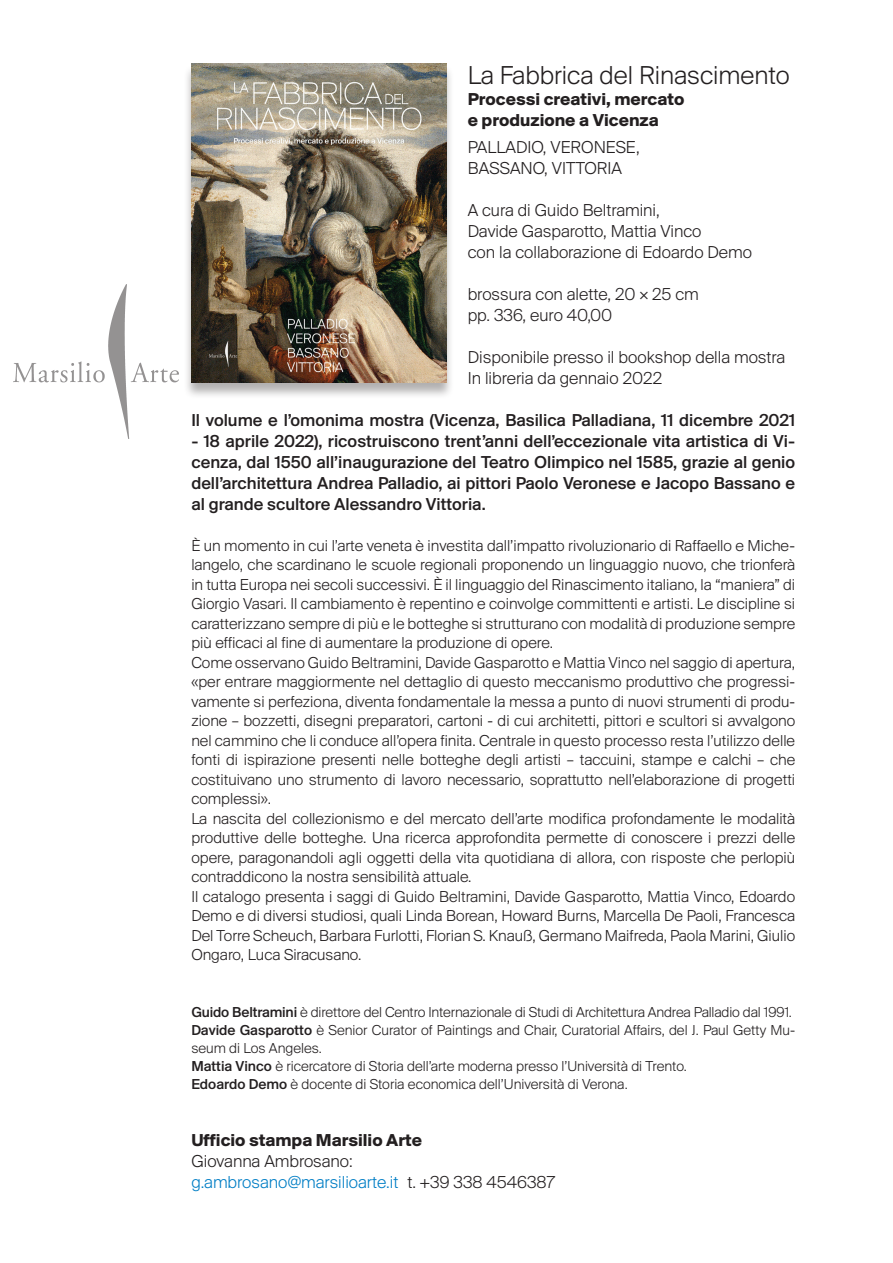
<style>
.page{position:relative;width:893px;height:1263px;background:#fff}
.page>*{position:absolute;margin:0;border:0;box-sizing:border-box;transform-origin:0 0}
.t1{font:300 27px "Suisse BP Intl";color:#231f20}
.t2{font:500 18px/21px "Suisse BP Intl";color:#231f20;text-align:justify}
.t3{font:300 18px "Suisse BP Intl";color:#231f20}
.t4{font:700 18px "Suisse BP Intl";color:#231f20}
.t5{font:300 18px "Suisse BP Intl";color:#007ec5}
.t6{font:300 16.5px/19.5px "Suisse BP Intl";color:#231f20;text-align:justify}
.t7{font:300 15px/18px "Suisse BP Intl";color:#231f20}
.s1{font-weight:500}
.s2{color:#231f20}
</style>
<div class="page">
<div style="left:183px;top:64px;width:272px;height:335px;background:#231f20;opacity:.35"></div>
<img style="left:191px;top:64px;width:255px;height:319px">
<img style="left:13px;top:285px;width:165px;height:153px">
<p class="t1" style="left:468px;top:59px;width:324px">La Fabbrica del Rinascimento</p>
<p class="t4" style="left:468px;top:88px;width:218px">Processi creativi, mercato</p>
<p class="t4" style="left:468px;top:109px;width:192px">e produzione a Vicenza</p>
<p class="t3" style="left:468px;top:136px;width:173px">PALLADIO, VERONESE,</p>
<p class="t3" style="left:468px;top:157px;width:156px">BASSANO, VITTORIA</p>
<p class="t3" style="left:468px;top:199px;width:194px">A cura di Guido Beltramini,</p>
<p class="t3" style="left:468px;top:220px;width:235px">Davide Gasparotto, Mattia Vinco</p>
<p class="t3" style="left:468px;top:241px;width:286px">con la collaborazione di Edoardo Demo</p>
<p class="t3" style="left:468px;top:283px;width:233px">brossura con alette, 20 × 25 cm</p>
<p class="t3" style="left:468px;top:304px;width:146px">pp. 336, euro 40,00</p>
<p class="t3" style="left:468px;top:346px;width:319px">Disponibile presso il bookshop della mostra</p>
<p class="t3" style="left:468px;top:367px;width:196px">In libreria da gennaio 2022</p>
<p class="t2" style="left:191px;top:409px;width:605px">Il volume e l’omonima mostra (Vicenza, Basilica Palladiana, 11 dicembre 2021</p>
<p class="t2" style="left:191px;top:430px;width:605px">- 18 aprile 2022), ricostruiscono trent’anni dell’eccezionale vita artistica di Vi&shy;cenza, dal 1550 all’inaugurazione del Teatro Olimpico nel 1585, grazie al genio dell’architettura Andrea Palladio, ai pittori Paolo Veronese e Jacopo Bassano e al grande scultore Alessandro Vittoria.</p>
<p class="t6" style="left:191px;top:535px;width:605px">È un momento in cui l’arte veneta è investita dall’impatto rivoluzionario di Raffaello e Miche&shy;langelo, che scardinano le scuole regionali proponendo un linguaggio nuovo, che trionferà in tutta Europa nei secoli successivi. È il linguaggio del Rinascimento italiano, la “maniera” di Giorgio Vasari. Il cambiamento è repentino e coinvolge committenti e artisti. Le discipline si caratterizzano sempre di più e le botteghe si strutturano con modalità di produzione sempre più efficaci al fine di aumentare la produzione di opere.</p>
<p class="t6" style="left:191px;top:652px;width:605px">Come osservano Guido Beltramini, Davide Gasparotto e Mattia Vinco nel saggio di apertura, «per entrare maggiormente nel dettaglio di questo meccanismo produttivo che progressi&shy;vamente si perfeziona, diventa fondamentale la messa a punto di nuovi strumenti di produ&shy;zione – bozzetti, disegni preparatori, cartoni - di cui architetti, pittori e scultori si avvalgono nel cammino che li conduce all’opera finita. Centrale in questo processo resta l’utilizzo delle fonti di ispirazione presenti nelle botteghe degli artisti – taccuini, stampe e calchi – che costituivano uno strumento di lavoro necessario, soprattutto nell’elaborazione di progetti complessi».</p>
<p class="t6" style="left:191px;top:808px;width:605px">La nascita del collezionismo e del mercato dell’arte modifica profondamente le modalità produttive delle botteghe. Una ricerca approfondita permette di conoscere i prezzi delle opere, paragonandoli agli oggetti della vita quotidiana di allora, con risposte che perlopiù contraddicono la nostra sensibilità attuale.</p>
<p class="t6" style="left:191px;top:886px;width:605px">Il catalogo presenta i saggi di Guido Beltramini, Davide Gasparotto, Mattia Vinco, Edoardo Demo e di diversi studiosi, quali Linda Borean, Howard Burns, Marcella De Paoli, Francesca Del Torre Scheuch, Barbara Furlotti, Florian S. Knauß, Germano Maifreda, Paola Marini, Giulio Ongaro, Luca Siracusano.</p>
<p class="t7" style="left:191px;top:1003px;width:602px"><span class="s1">Guido Beltramini</span> è direttore del Centro Internazionale di Studi di Architettura Andrea Palladio dal 1991.</p>
<p class="t7" style="left:191px;top:1021px;width:605px"><span class="s1">Davide Gasparotto</span> è Senior Curator of Paintings and Chair, Curatorial Affairs, del J. Paul Getty Mu&shy;seum di Los Angeles.</p>
<p class="t7" style="left:191px;top:1057px;width:497px"><span class="s1">Mattia Vinco</span> è ricercatore di Storia dell’arte moderna presso l’Università di Trento.</p>
<p class="t7" style="left:191px;top:1075px;width:438px"><span class="s1">Edoardo Demo</span> è docente di Storia economica dell’Università di Verona.</p>
<p class="t4" style="left:191px;top:1129px;width:232px">Ufficio stampa Marsilio Arte</p>
<p class="t3" style="left:191px;top:1150px;width:163px">Giovanna Ambrosano:</p>
<p class="t5" style="left:191px;top:1171px;width:365px">g.ambrosano@marsilioarte.it <span class="s2">t. +39 338 4546387</span></p>
</div>
